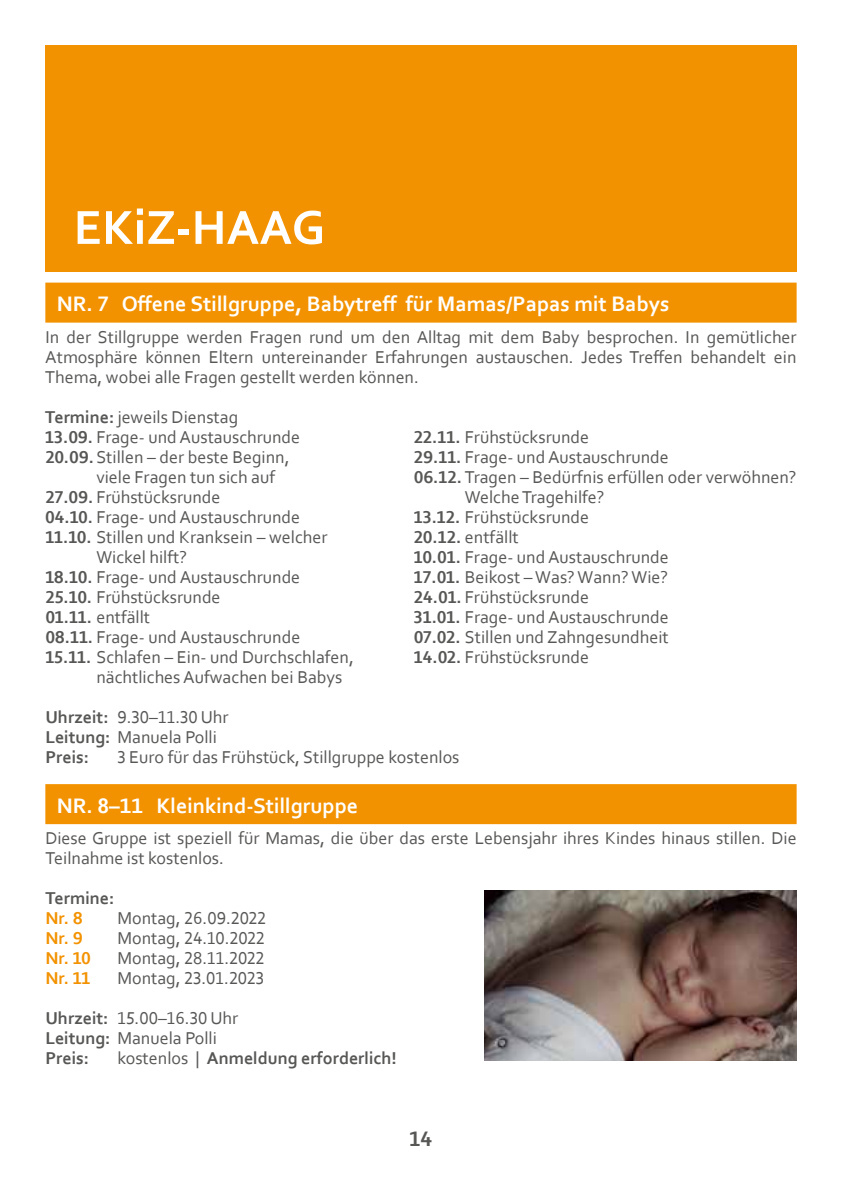
<style>
.page{position:relative;width:842px;height:1191px;background:#fff}
.page>*{position:absolute;margin:0;border:0;box-sizing:border-box;transform-origin:0 0}
.t1{font:700 50px "Corbel";color:#fff}
.t2{font:700 22px "Corbel";color:#fff}
.t3{font:700 22px "Corbel";color:#575756}
.t4{font:18px/20px "Corbel";color:#575756}
.t5{font:700 18px "Corbel";color:#575756}
.t6{font:700 18px "Corbel";color:#f39200}
.s1{font-weight:700}
.s2{font-weight:400}
</style>
<div class="page">
<div style="left:45px;top:45px;width:752px;height:227px;background:#f39200"></div>
<div style="left:45px;top:283px;width:752px;height:40px;background:#f39200"></div>
<div style="left:45px;top:784px;width:752px;height:40px;background:#f39200"></div>
<img style="left:485px;top:890px;width:312px;height:170px">
<h1 class="t1" style="left:74px;top:196px;width:253px">EKiZ-HAAG</h1>
<p class="t2" style="left:57px;top:290px;width:614px">NR. 7 Offene Stillgruppe, Babytreff für Mamas/Papas mit Babys</p>
<p class="t4" style="left:45px;top:326px;width:753px;text-align:justify">In der Stillgruppe werden Fragen rund um den Alltag mit dem Baby besprochen. In gemütlicher Atmosphäre können Eltern untereinander Erfahrungen austauschen. Jedes Treffen behandelt ein Thema, wobei alle Fragen gestellt werden können.</p>
<p class="t4" style="left:45px;top:406px;width:256px"><span class="s1">Termine:</span> jeweils Dienstag<br><span class="s1">13.09.</span> Frage- und Austauschrunde</p>
<p class="t4" style="left:414px;top:426px;width:177px"><span class="s1">22.11.</span> Frühstücksrunde</p>
<p class="t4" style="left:45px;top:446px;width:246px"><span class="s1">20.09.</span> Stillen – der beste Beginn,</p>
<p class="t4" style="left:414px;top:446px;width:256px"><span class="s1">29.11.</span> Frage- und Austauschrunde</p>
<p class="t4" style="left:96px;top:466px;width:180px">viele Fragen tun sich auf</p>
<p class="t4" style="left:414px;top:466px;width:384px"><span class="s1">06.12.</span> Tragen – Bedürfnis erfüllen oder verwöhnen?</p>
<p class="t4" style="left:45px;top:486px;width:177px"><span class="s1">27.09.</span> Frühstücksrunde</p>
<p class="t4" style="left:465px;top:486px;width:141px">WelcheTragehilfe?</p>
<p class="t4" style="left:45px;top:506px;width:256px"><span class="s1">04.10.</span> Frage- und Austauschrunde</p>
<p class="t4" style="left:414px;top:506px;width:177px"><span class="s1">13.12.</span> Frühstücksrunde</p>
<p class="t4" style="left:45px;top:526px;width:284px"><span class="s1">11.10.</span> Stillen und Kranksein – welcher</p>
<p class="t4" style="left:414px;top:526px;width:106px"><span class="s1">20.12.</span> entfällt</p>
<p class="t4" style="left:96px;top:546px;width:92px">Wickel hilft?</p>
<p class="t4" style="left:414px;top:546px;width:256px"><span class="s1">10.01.</span> Frage- und Austauschrunde</p>
<p class="t4" style="left:45px;top:566px;width:256px"><span class="s1">18.10.</span> Frage- und Austauschrunde</p>
<p class="t4" style="left:414px;top:566px;width:256px"><span class="s1">17.01.</span> Beikost – Was? Wann? Wie?</p>
<p class="t4" style="left:45px;top:586px;width:177px"><span class="s1">25.10.</span> Frühstücksrunde</p>
<p class="t4" style="left:414px;top:586px;width:177px"><span class="s1">24.01.</span> Frühstücksrunde</p>
<p class="t4" style="left:45px;top:606px;width:106px"><span class="s1">01.11.</span> entfällt</p>
<p class="t4" style="left:414px;top:606px;width:256px"><span class="s1">31.01.</span> Frage- und Austauschrunde</p>
<p class="t4" style="left:45px;top:626px;width:256px"><span class="s1">08.11.</span> Frage- und Austauschrunde</p>
<p class="t4" style="left:414px;top:626px;width:256px"><span class="s1">07.02.</span> Stillen und Zahngesundheit</p>
<p class="t4" style="left:45px;top:646px;width:310px"><span class="s1">15.11.</span> Schlafen – Ein- und Durchschlafen,</p>
<p class="t4" style="left:414px;top:646px;width:177px"><span class="s1">14.02.</span> Frühstücksrunde</p>
<p class="t4" style="left:96px;top:666px;width:247px">nächtliches Aufwachen bei Babys</p>
<p class="t4" style="left:45px;top:706px;width:185px"><span class="s1">Uhrzeit:</span> 9.30–11.30 Uhr<br><span class="s1">Leitung:</span> Manuela Polli<br><span class="s1">Preis:</span></p>
<p class="t4" style="left:117px;top:746px;width:344px">3 Euro für das Frühstück, Stillgruppe kostenlos</p>
<p class="t2" style="left:57px;top:792px;width:303px">NR. 8–11 Kleinkind-Stillgruppe</p>
<p class="t4" style="left:45px;top:827px;width:753px">Diese Gruppe ist speziell für Mamas, die über das erste Lebensjahr ihres Kindes hinaus stillen. Die<br>Teilnahme ist kostenlos.</p>
<p class="t5" style="left:45px;top:887px;width:70px">Termine:</p>
<p class="t6" style="left:45px;top:907px;width:39px">Nr. 8</p>
<p class="t4" style="left:117px;top:907px;width:150px">Montag, 26.09.2022</p>
<p class="t6" style="left:45px;top:927px;width:39px">Nr. 9</p>
<p class="t4" style="left:117px;top:927px;width:149px">Montag, 24.10.2022</p>
<p class="t6" style="left:45px;top:947px;width:47px">Nr. 10</p>
<p class="t4" style="left:117px;top:947px;width:149px">Montag, 28.11.2022</p>
<p class="t6" style="left:45px;top:967px;width:47px">Nr. 11</p>
<p class="t4" style="left:117px;top:967px;width:148px">Montag, 23.01.2023</p>
<p class="t4" style="left:45px;top:1007px;width:194px"><span class="s1">Uhrzeit:</span> 15.00–16.30 Uhr<br><span class="s1">Leitung:</span> Manuela Polli<br><span class="s1">Preis:</span></p>
<p class="t5" style="left:117px;top:1047px;width:281px"><span class="s2">kostenlos |</span> Anmeldung erforderlich!</p>
<p class="t3" style="left:410px;top:1124px;width:24px">14</p>
</div>
